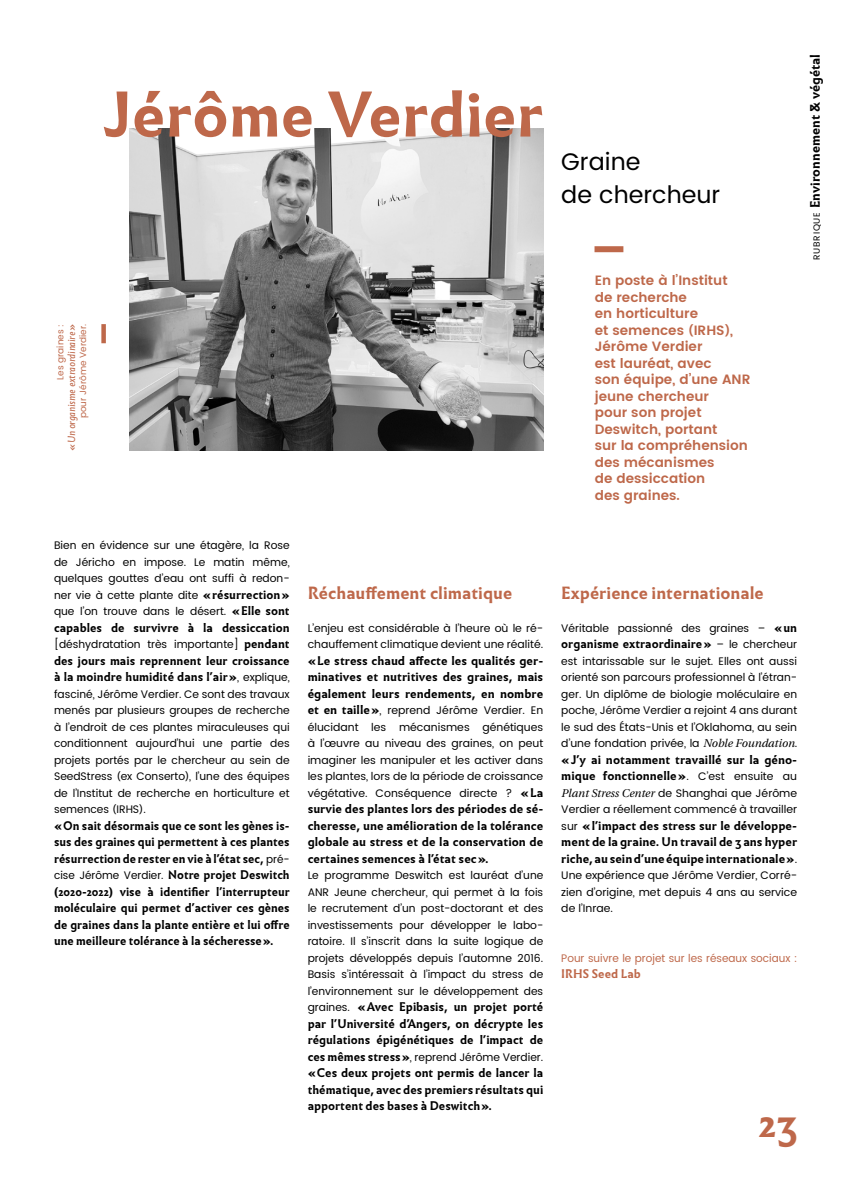
<style>
.page{position:relative;width:851px;height:1191px;background:#fff}
.page>*{position:absolute;margin:0;border:0;box-sizing:border-box;transform-origin:0 0}
.t1{font:700 60px "Infini";color:#be684a}
.t2{font:700 39px "Infini";color:#be684a}
.t3{font:24px/33px "UA Poppins Texte";color:#000}
.t4{font:700 16.5px "Infini";color:#be684a}
.t5{font:600 13.5px/16.5px "UA Poppins Texte";color:#be684a}
.t6{font:700 12.75px "Infini";color:#000}
.t7{font:700 11.7px/16.5px "Infini";color:#000;text-align:justify}
.t8{font:700 11.7px/16.5px "Infini";color:#000;text-align:justify;scale:.96 1}
.t9{font:700 11.7px "Infini";color:#be684a}
.t10{font:10.95px/16.5px "UA Poppins Texte";color:#000;text-align:justify}
.t11{font:10.95px "UA Poppins Texte";color:#be684a;scale:.96 1}
.t12{font:italic 9.75px "Infini";color:#be684a}
.t13{font:9px "UA Poppins Texte";color:#be684a}
.s1{font-family:"Infini";font-weight:700;font-size:11.7px}
.s2{font-family:"UA Poppins Texte";font-weight:400;font-size:10.95px}
.s3{font-family:"UA Poppins Texte";font-weight:400;font-size:9px}
.s4{font-style:italic;font-size:11.25px}
</style>
<div class="page">
<img style="left:129px;top:128px;width:414px;height:322px">
<div style="left:101px;top:324px;width:5px;height:19px;background:#be684a"></div>
<div style="left:594px;top:246px;width:29px;height:6px;background:#be684a"></div>
<h1 class="t1" style="left:102px;top:68px;width:442px">Jérôme Verdier</h1>
<p class="t13" style="left:54px;top:380px;width:57px;rotate:-90deg">Les graines :</p>
<p class="t12" style="left:64px;top:451px;width:128px;rotate:-90deg">« Un organisme extraordinaire »</p>
<p class="t13" style="left:76px;top:418px;width:96px;rotate:-90deg">pour Jérôme Verdier.</p>
<p class="t10" style="left:54px;top:537px;width:237px">Bien en évidence sur une étagère, la Rose de Jéricho en impose. Le matin même, quelques gouttes d’eau ont suffi à redon&shy;ner vie à cette plante dite <span class="s1">« résurrection » </span>que l’on trouve dans le désert. <span class="s1">« Elle sont</span></p>
<p class="t7" style="left:54px;top:619px;width:237px">capables de survivre à la dessiccation</p>
<p class="t10" style="left:54px;top:636px;width:237px">[déshydratation très importante] <span class="s1">pendant</span></p>
<p class="t7" style="left:54px;top:652px;width:237px">des jours mais reprennent leur croissance à la moindre humidité dans l’air »<span class="s2">, explique,</span></p>
<p class="t10" style="left:54px;top:686px;width:237px">fasciné, Jérôme Verdier. Ce sont des travaux menés par plusieurs groupes de recherche à l’endroit de ces plantes miraculeuses qui conditionnent aujourd’hui une partie des projets portés par le chercheur au sein de SeedStress (ex Conserto), l’une des équipes de l’Institut de recherche en horticulture et semences (IRHS).</p>
<p class="t8" style="left:54px;top:817px;width:247px">« On sait désormais que ce sont les gènes is&shy;sus des graines qui permettent à ces plantes résurrection de rester en vie à l’état sec, <span class="s2">pré&shy;cise Jérôme Verdier.</span> Notre projet Deswitch (2020-2022) vise à identifier l’interrupteur moléculaire qui permet d’activer ces gènes de graines dans la plante entière et lui offre une meilleure tolérance à la sécheresse ».</p>
<h3 class="t4" style="left:307px;top:580px;width:206px">Réchauffement climatique</h3>
<p class="t10" style="left:307px;top:620px;width:237px">L’enjeu est considérable à l’heure où le ré&shy;chauffement climatique devient une réalité.</p>
<p class="t7" style="left:307px;top:652px;width:237px">« Le stress chaud affecte les qualités ger&shy;minatives et nutritives des graines, mais également leurs rendements, en nombre</p>
<p class="t10" style="left:307px;top:702px;width:237px"><span class="s1">et en taille »</span>, reprend Jérôme Verdier. En élucidant les mécanismes génétiques à l’œuvre au niveau des graines, on peut imaginer les manipuler et les activer dans les plantes, lors de la période de croissance végétative. Conséquence directe ? <span class="s1">« La</span></p>
<p class="t7" style="left:307px;top:801px;width:237px">survie des plantes lors des périodes de sé&shy;cheresse, une amélioration de la tolérance globale au stress et de la conservation de certaines semences à l’état sec ».</p>
<p class="t10" style="left:307px;top:867px;width:237px">Le programme Deswitch est lauréat d’une ANR Jeune chercheur, qui permet à la fois le recrutement d’un post-doctorant et des investissements pour développer le labo&shy;ratoire. Il s’inscrit dans la suite logique de projets développés depuis l’automne 2016.<br>Basis s’intéressait à l’impact du stress de l’environnement sur le développement des</p>
<p class="t7" style="left:307px;top:999px;width:237px"><span class="s2">graines.</span> « Avec Epibasis, un projet porté par l’Université d’Angers, on décrypte les régulations épigénétiques de l’impact de</p>
<p class="t10" style="left:307px;top:1049px;width:237px"><span class="s1">ces mêmes stress »</span>, reprend Jérôme Verdier.</p>
<p class="t7" style="left:307px;top:1065px;width:237px">« Ces deux projets ont permis de lancer la thématique, avec des premiers résultats qui apportent des bases à Deswitch ».</p>
<h3 class="t3" style="left:561px;top:145px;width:160px">Graine<br>de chercheur</h3>
<p class="t5" style="left:594px;top:271px;width:157px">En poste à l’Institut<br>de recherche<br>en horticulture<br>et semences (IRHS),<br>Jérôme Verdier<br>est lauréat, avec<br>son équipe, d’une ANR jeune chercheur<br>pour son projet<br>Deswitch, portant<br>sur la compréhension des mécanismes<br>de dessiccation<br>des graines.</p>
<p class="t6" style="left:804px;top:260px;width:207px;rotate:-90deg"><span class="s3">RUBRIQUE</span> Environnement &amp; végétal</p>
<h3 class="t4" style="left:561px;top:580px;width:204px">Expérience internationale</h3>
<p class="t10" style="left:561px;top:620px;width:237px">Véritable passionné des graines – <span class="s1">« un</span></p>
<p class="t7" style="left:561px;top:636px;width:237px">organisme extraordinaire » <span class="s2">– le chercheur</span></p>
<p class="t10" style="left:561px;top:653px;width:237px">est intarissable sur le sujet. Elles ont aussi orienté son parcours professionnel à l’étran&shy;ger. Un diplôme de biologie moléculaire en poche, Jérôme Verdier a rejoint 4 ans durant le sud des États-Unis et l’Oklahoma, au sein d’une fondation privée, la <span class="s4">Noble Foundation</span>.</p>
<p class="t7" style="left:561px;top:751px;width:237px">« J’y ai notamment travaillé sur la géno&shy;mique fonctionnelle »<span class="s2">. C’est ensuite au</span></p>
<p class="t10" style="left:561px;top:785px;width:237px"><span class="s4">Plant Stress Center</span> de Shanghai que Jérôme<br>Verdier a réellement commencé à travailler</p>
<p class="t7" style="left:561px;top:817px;width:237px"><span class="s2">sur</span> « l’impact des stress sur le développe&shy;ment de la graine. Un travail de 3 ans hyper riche, au sein d’une équipe internationale »<span class="s2">.</span></p>
<p class="t10" style="left:561px;top:867px;width:237px">Une expérience que Jérôme Verdier, Corré&shy;zien d’origine, met depuis 4 ans au service de l’Inrae.</p>
<p class="t11" style="left:561px;top:950px;width:247px">Pour suivre le projet sur les réseaux sociaux :</p>
<p class="t9" style="left:561px;top:965px;width:81px">IRHS Seed Lab</p>
<h2 class="t2" style="left:758px;top:1092px;width:40px">23</h2>
</div>
